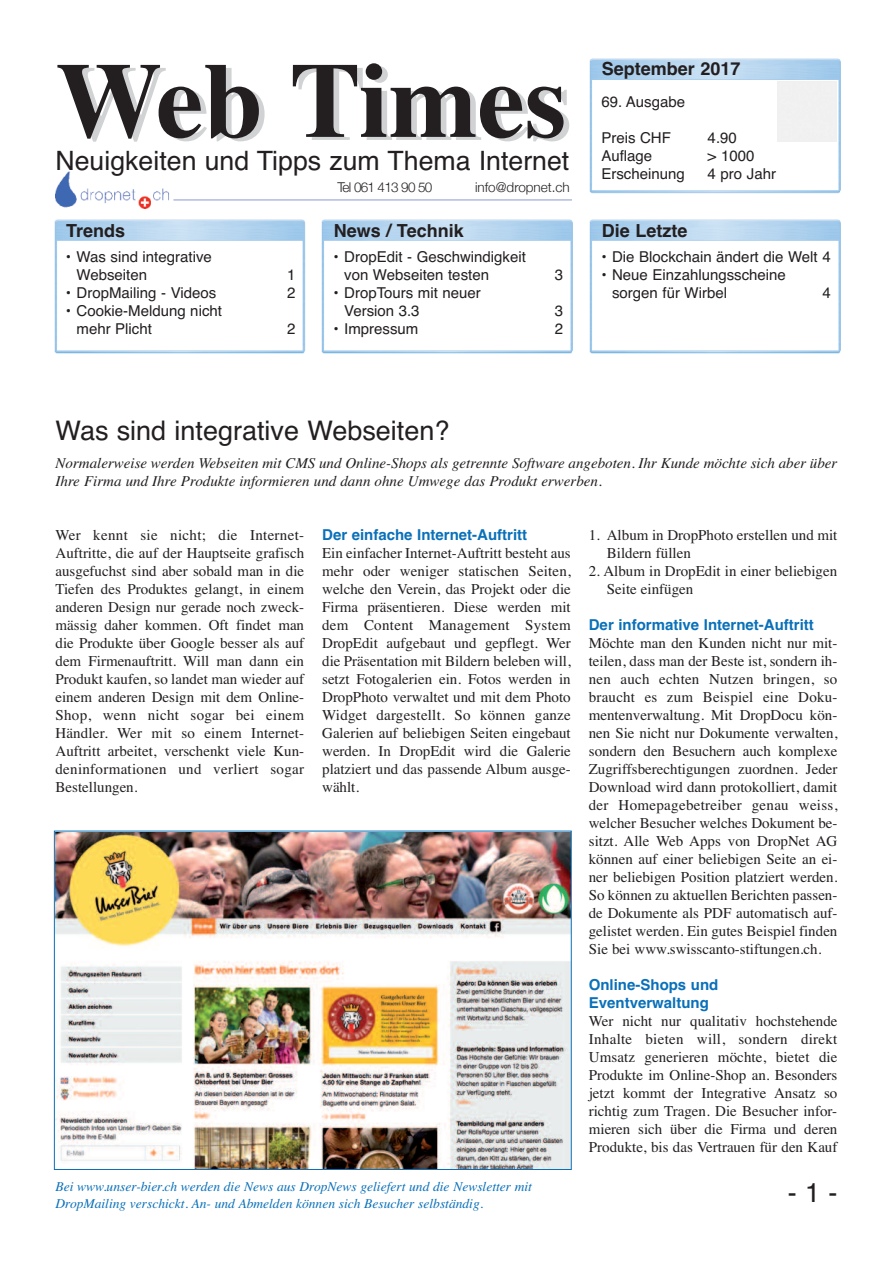
<style>
.page{position:relative;width:893px;height:1263px;background:#fff}
.page>*{position:absolute;margin:0;border:0;box-sizing:border-box;transform-origin:0 0}
.t1{font:700 106.5px "Times";color:#231f20}
.t2{font:27px "Helvetica";color:#231f20}
.t3{font:26.7px "Helvetica";color:#231f20}
.t4{font:700 18px "Helvetica";color:#231f20}
.t5{font:15px/18px "Times";color:#231f20;text-align:justify}
.t6{font:15px/18px "Helvetica";color:#231f20}
.t7{font:italic 15px/18px "Times";color:#231f20}
.t8{font:700 15px/18px "Helvetica";color:#0970b9}
.t9{font:italic 13.5px/16.2px "Times";color:#0970b9}
.t10{font:300 13.5px "Helvetica Neue";letter-spacing:-.01em;color:#231f20}
.t11{font:300 13.5px "Helvetica Neue";letter-spacing:-.055em;color:#231f20}
</style>
<div class="page">
<img style="left:55px;top:171px;width:517px;height:37px">
<img style="left:54px;top:219px;width:252px;height:135px">
<img style="left:321px;top:219px;width:252px;height:135px">
<img style="left:589px;top:219px;width:252px;height:135px">
<img style="left:589px;top:58px;width:252px;height:136px">
<div style="left:777px;top:81px;width:60px;height:60px;background:#f0f0f0"></div>
<img style="left:56px;top:833px;width:514px;height:335px">
<h1 class="t1" style="left:55px;top:38px;width:512px">Web Times</h1>
<h3 class="t3" style="left:55px;top:145px;width:515px">Neuigkeiten und Tipps zum Thema Internet</h3>
<p class="t11" style="left:337px;top:178px;width:97px">Tel 061 413 90 50</p>
<p class="t10" style="left:475px;top:178px;width:96px">info@dropnet.ch</p>
<p class="t4" style="left:602px;top:58px;width:140px">September 2017</p>
<p class="t6" style="left:601px;top:93px;width:85px">69. Ausgabe</p>
<p class="t6" style="left:601px;top:129px;width:71px">Preis CHF</p>
<p class="t6" style="left:708px;top:129px;width:31px">4.90</p>
<p class="t6" style="left:601px;top:147px;width:52px">Auflage</p>
<p class="t6" style="left:708px;top:147px;width:48px">&gt; 1000</p>
<p class="t6" style="left:601px;top:165px;width:85px">Erscheinung</p>
<p class="t6" style="left:708px;top:165px;width:70px">4 pro Jahr</p>
<p class="t4" style="left:66px;top:221px;width:61px">Trends</p>
<p class="t4" style="left:334px;top:221px;width:131px">News / Technik</p>
<p class="t4" style="left:602px;top:221px;width:87px">Die Letzte</p>
<p class="t6" style="left:77px;top:248px;width:137px;text-indent:-11px">• Was sind integrative<br>Webseiten</p>
<p class="t6" style="left:287px;top:266px;width:10px">1</p>
<p class="t6" style="left:344px;top:248px;width:183px;text-indent:-11px">• DropEdit - Geschwindigkeit von Webseiten testen</p>
<p class="t6" style="left:555px;top:266px;width:10px">3</p>
<p class="t6" style="left:66px;top:284px;width:152px">• DropMailing - Videos</p>
<p class="t6" style="left:287px;top:284px;width:10px">2</p>
<p class="t6" style="left:77px;top:302px;width:147px;text-indent:-11px">• Cookie-Meldung nicht mehr Plicht</p>
<p class="t6" style="left:287px;top:320px;width:10px">2</p>
<p class="t6" style="left:344px;top:284px;width:138px;text-indent:-11px">• DropTours mit neuer<br>Version 3.3</p>
<p class="t6" style="left:555px;top:302px;width:10px">3</p>
<p class="t6" style="left:333px;top:320px;width:86px">• Impressum</p>
<p class="t6" style="left:555px;top:320px;width:10px">2</p>
<p class="t6" style="left:601px;top:248px;width:231px">• Die Blockchain ändert die Welt 4</p>
<p class="t6" style="left:612px;top:266px;width:175px;text-indent:-11px">• Neue Einzahlungsscheine sorgen für Wirbel</p>
<p class="t6" style="left:823px;top:284px;width:10px">4</p>
<h2 class="t2" style="left:55px;top:415px;width:395px">Was sind integrative Webseiten?</h2>
<p class="t7" style="left:55px;top:454px;width:783px">Normalerweise werden Webseiten mit CMS und Online-Shops als getrennte Software angeboten. Ihr Kunde möchte sich aber über<br>Ihre Firma und Ihre Produkte informieren und dann ohne Umwege das Produkt erwerben.</p>
<p class="t5" style="left:55px;top:526px;width:250px">Wer kennt sie nicht; die Internet-Auftritte, die auf der Hauptseite grafisch ausgefuchst sind aber sobald man in die Tiefen des Produktes gelangt, in einem anderen Design nur gerade noch zweck&shy;mässig daher kommen. Oft findet man die Produkte über Google besser als auf dem Firmenauftritt. Will man dann ein Produkt kaufen, so landet man wieder auf einem anderen Design mit dem Online-Shop, wenn nicht sogar bei einem Händler. Wer mit so einem Internet-Auftritt arbeitet, verschenkt viele Kun&shy;deninformationen und verliert sogar Bestellungen.</p>
<p class="t8" style="left:322px;top:526px;width:207px">Der einfache Internet-Auftritt</p>
<p class="t5" style="left:322px;top:544px;width:250px">Ein einfacher Internet-Auftritt besteht aus mehr oder weniger statischen Seiten, welche den Verein, das Projekt oder die Firma präsentieren. Diese werden mit dem Content Management System DropEdit aufgebaut und gepflegt. Wer die Präsentation mit Bildern beleben will, setzt Fotogalerien ein. Fotos werden in DropPhoto verwaltet und mit dem Photo Widget dargestellt. So können ganze Galerien auf beliebigen Seiten eingebaut werden. In DropEdit wird die Galerie platziert und das passende Album ausge&shy;wählt.</p>
<p class="t9" style="left:55px;top:1178px;width:478px">Bei www.unser-bier.ch werden die News aus DropNews geliefert und die Newsletter mit<br>DropMailing verschickt. An- und Abmelden können sich Besucher selbständig.</p>
<p class="t5" style="left:607px;top:526px;width:232px;text-indent:-18px">1. Album in DropPhoto erstellen und mit<br>Bildern füllen</p>
<p class="t5" style="left:607px;top:562px;width:232px;text-indent:-18px">2. Album in DropEdit in einer beliebigen<br>Seite einfügen</p>
<p class="t8" style="left:589px;top:616px;width:227px">Der informative Internet-Auftritt</p>
<p class="t5" style="left:589px;top:634px;width:250px">Möchte man den Kunden nicht nur mit&shy;teilen, dass man der Beste ist, sondern ih&shy;nen auch echten Nutzen bringen, so braucht es zum Beispiel eine Doku&shy;mentenverwaltung. Mit DropDocu kön&shy;nen Sie nicht nur Dokumente verwalten, sondern den Besuchern auch komplexe Zugriffsberechtigungen zuordnen. Jeder Download wird dann protokolliert, damit der Homepagebetreiber genau weiss, welcher Besucher welches Dokument be&shy;sitzt. Alle Web Apps von DropNet AG können auf einer beliebigen Seite an ei&shy;ner beliebigen Position platziert werden.<br>So können zu aktuellen Berichten passen&shy;de Dokumente als PDF automatisch auf&shy;gelistet werden. Ein gutes Beispiel finden Sie bei www.swisscanto-stiftungen.ch.</p>
<p class="t8" style="left:589px;top:976px;width:131px">Online-Shops und<br>Eventverwaltung</p>
<p class="t5" style="left:589px;top:1012px;width:250px">Wer nicht nur qualitativ hochstehende Inhalte bieten will, sondern direkt Umsatz generieren möchte, bietet die Produkte im Online-Shop an. Besonders jetzt kommt der Integrative Ansatz so richtig zum Tragen. Die Besucher infor&shy;mieren sich über die Firma und deren Produkte, bis das Vertrauen für den Kauf</p>
<h2 class="t2" style="left:788px;top:1177px;width:51px">-1-</h2>
</div>
